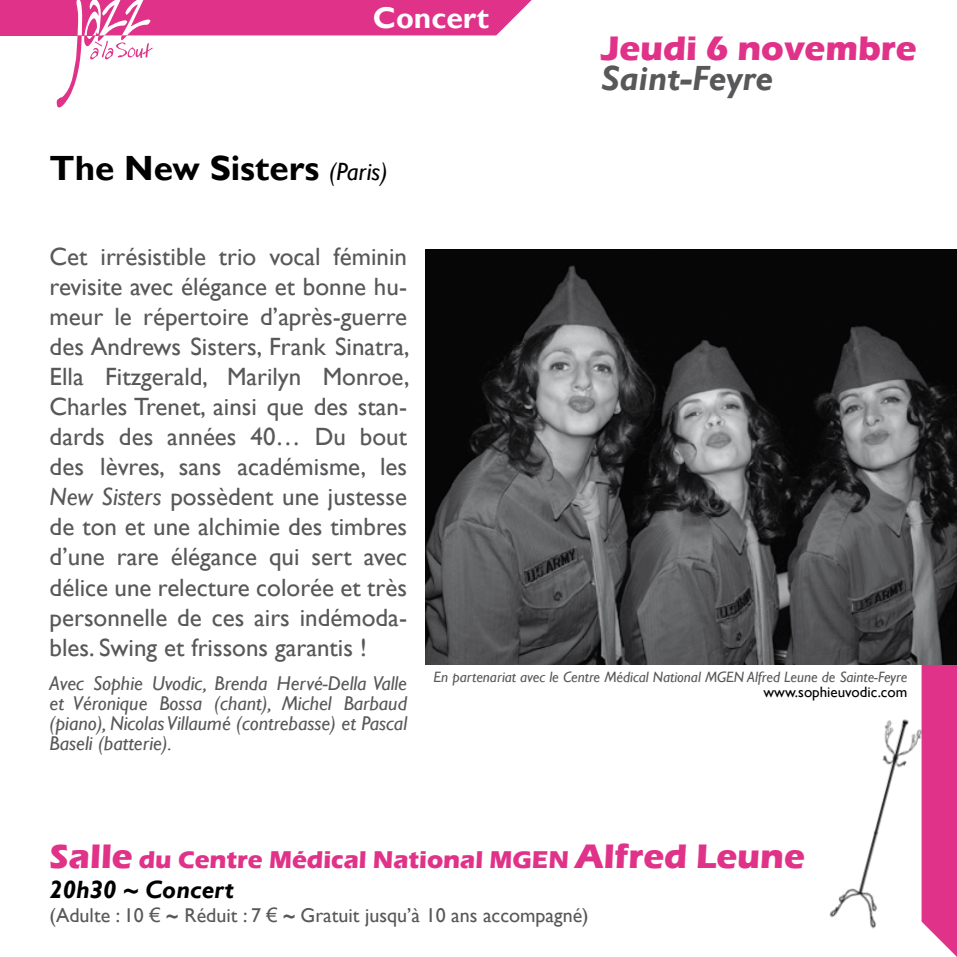
<style>
.page{position:relative;width:957px;height:957px;background:#fff}
.page>*{position:absolute;margin:0;border:0;box-sizing:border-box;transform-origin:0 0}
.t1{font:700 35px "Gill Sans";color:#000}
.t2{font:700 35px "Eras ITC";color:#e03288}
.t3{font:italic 700 35px "Gill Sans";color:#58585a}
.t4{font:700 30px "Gill Sans";color:#fff}
.t5{font:25px/30px "Gill Sans";color:#58585a;text-align:justify}
.t6{font:700 25px "Eras ITC";color:#e03288}
.t7{font:italic 700 25px "Gill Sans";color:#000}
.t8{font:italic 20px/20px "Gill Sans";color:#58585a;text-align:justify}
.t9{font:20px "Gill Sans";color:#58585a}
.t10{font:italic 15px "Gill Sans";color:#58585a}
.t11{font:15px "Gill Sans";color:#000}
.s1{font-weight:400;font-style:italic;font-size:25px}
.s2{font-style:italic}
.s3{font-size:35px}
.s4{font-family:"Arial"}
.s5{font-weight:700;font-style:italic}
</style>
<div class="page">
<svg style="left:921px;top:664px;width:36px;height:293px;background:#e14291"></svg>
<img style="left:425px;top:249px;width:532px;height:415px">
<svg style="left:0;top:0;width:531px;height:107px"></svg>
<img style="left:829px;top:704px;width:106px;height:229px">
<p class="t4" style="left:373px;top:0;width:118px">Concert</p>
<h1 class="t1" style="left:50px;top:147px;width:339px">The New Sisters <span class="s1">(Paris)</span></h1>
<h1 class="t2" style="left:601px;top:28px;width:317px">Jeudi 6 novembre</h1>
<h1 class="t3" style="left:601px;top:58px;width:173px">Saint-Feyre</h1>
<p class="t5" style="left:50px;top:242px;width:361px">Cet irrésistible trio vocal féminin revisite avec élégance et bonne hu&shy;meur le répertoire d’après-guerre des Andrews Sisters, Frank Sinatra, Ella Fitzgerald, Marilyn Monroe, Charles Trenet, ainsi que des stan&shy;dards des années 40… Du bout des lèvres, sans académisme, les <span class="s2">New Sisters</span> possèdent une justesse de ton et une alchimie des timbres d’une rare élégance qui sert avec délice une relecture colorée et très personnelle de ces airs indémoda&shy;bles. Swing et frissons garantis !</p>
<p class="t8" style="left:50px;top:673px;width:359px">Avec Sophie Uvodic, Brenda Hervé-Della Valle et Véronique Bossa (chant), Michel Barbaud (piano), Nicolas Villaumé (contrebasse) et Pascal Baseli (batterie).</p>
<p class="t10" style="left:433px;top:668px;width:475px">En partenariat avec le Centre Médical National MGEN Alfred Leune de Sainte-Feyre</p>
<p class="t11" style="left:763px;top:683px;width:145px">www.sophieuvodic.com</p>
<p class="t6" style="left:50px;top:845px;width:756px"><span class="s3">Salle</span> du Centre Médical National MGEN <span class="s3">Alfred Leune</span></p>
<p class="t7" style="left:50px;top:874px;width:186px">20h30 ~ Concert</p>
<p class="t9" style="left:50px;top:903px;width:540px">(Adulte : 10 <span class="s4">€</span> <span class="s5">~</span> Réduit : 7 <span class="s4">€</span> <span class="s5">~</span> Gratuit jusqu’à 10 ans accompagné)</p>
</div>
